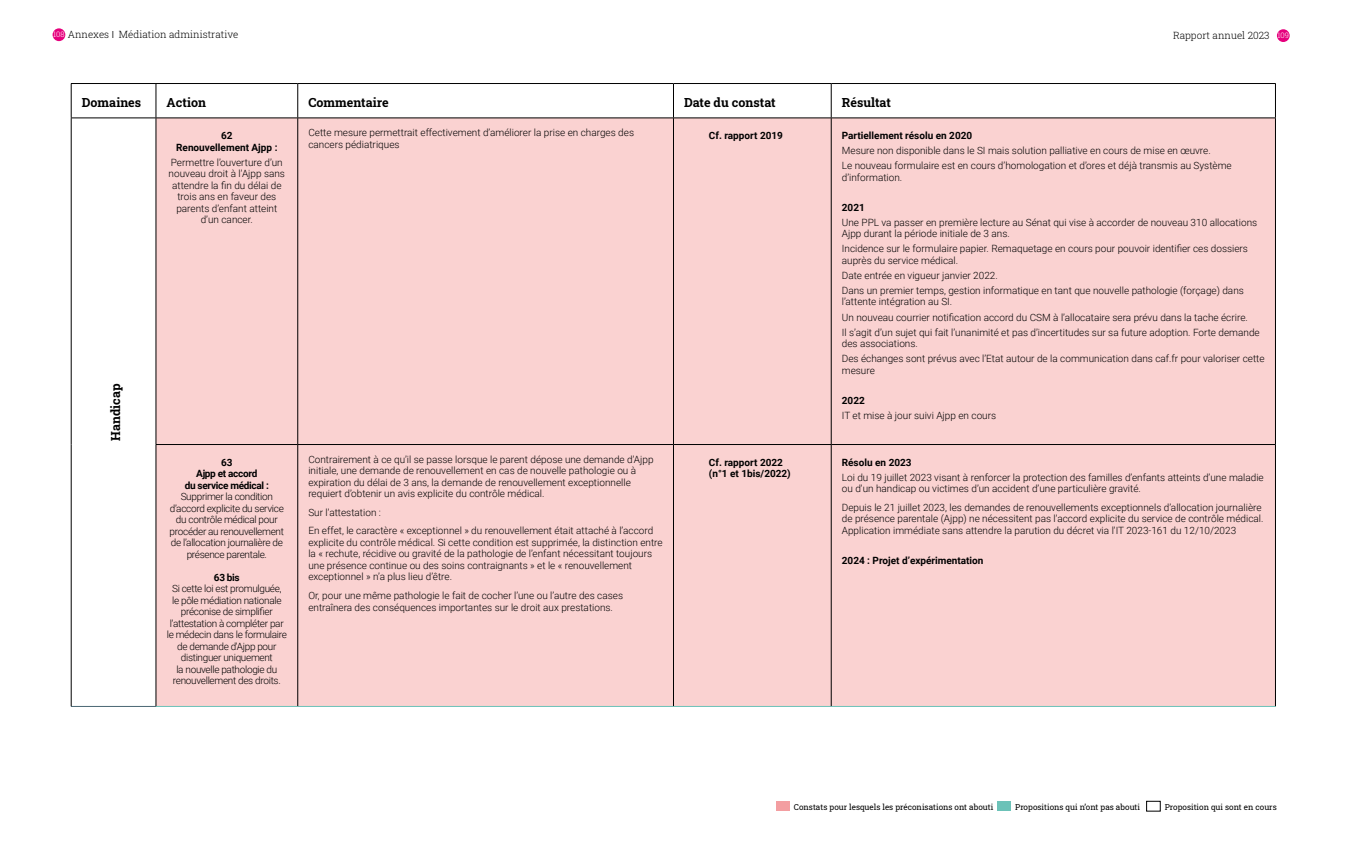
<style>
.page{position:relative;width:1347px;height:851px;background:#fff}
.page>*{position:absolute;margin:0;border:0;box-sizing:border-box;transform-origin:0 0}
.t1{font:700 12.5px "Roboto Slab";color:#000}
.t2{font:300 10px/11.5px "Roboto";color:#000}
.t3{font:300 10px/11.5px "Roboto";letter-spacing:-.03em;color:#000;text-align:center}
.t4{font:700 10px/11.5px "Roboto";color:#000;text-align:center}
.t5{font:300 10px "Roboto Slab";color:#000}
.t6{font:700 10px/11.5px "Roboto";letter-spacing:-.03em;color:#000;text-align:center}
.t7{font:8.12px "Roboto Slab";color:#000}
.s1{font-size:7.5px;color:#fff}
.s2{font-family:"Poppins"}
</style>
<div class="page">
<div style="left:1276px;top:29px;width:13px;height:13px;background:#e6007d;border-radius:50%"></div>
<div style="left:53px;top:28px;width:12px;height:13px;background:#e6007d;border-radius:50%"></div>
<div style="left:776px;top:800px;width:14px;height:10px;background:#f39ea1"></div>
<div style="left:997px;top:800px;width:14px;height:10px;background:#6cc2b8"></div>
<div style="left:1146px;top:800px;width:14px;height:11px;border:1px solid #000"></div>
<div style="left:157px;top:119px;width:1118px;height:587px;background:#fad2d1"></div>
<hr style="left:71px;top:83px;width:85px;height:1px;background:#000">
<hr style="left:71px;top:84px;width:1px;height:34px;background:#000">
<hr style="left:156px;top:83px;width:142px;height:1px;background:#000">
<hr style="left:156px;top:84px;width:1px;height:34px;background:#000">
<hr style="left:298px;top:83px;width:375px;height:1px;background:#000">
<hr style="left:297px;top:84px;width:1px;height:34px;background:#000">
<hr style="left:673px;top:83px;width:158px;height:1px;background:#000">
<hr style="left:673px;top:84px;width:1px;height:34px;background:#000">
<hr style="left:831px;top:83px;width:444px;height:1px;background:#000">
<hr style="left:831px;top:84px;width:1px;height:34px;background:#000">
<hr style="left:1275px;top:84px;width:1px;height:34px;background:#000">
<hr style="left:71px;top:118px;width:85px;height:1px;background:#000">
<hr style="left:156px;top:118px;width:142px;height:1px;background:#000">
<hr style="left:298px;top:118px;width:375px;height:1px;background:#000">
<hr style="left:673px;top:118px;width:158px;height:1px;background:#000">
<hr style="left:831px;top:118px;width:444px;height:1px;background:#000">
<hr style="left:71px;top:706px;width:85px;height:1px;background:#496673">
<hr style="left:156px;top:706px;width:142px;height:1px;background:#6cc2b8">
<hr style="left:298px;top:706px;width:375px;height:1px;background:#6cc2b8">
<hr style="left:673px;top:706px;width:158px;height:1px;background:#6cc2b8">
<hr style="left:831px;top:706px;width:444px;height:1px;background:#6cc2b8">
<hr style="left:71px;top:118px;width:1px;height:326px;background:#000">
<hr style="left:71px;top:444px;width:1px;height:262px;background:#000">
<hr style="left:156px;top:118px;width:1px;height:326px;background:#000">
<hr style="left:297px;top:118px;width:1px;height:326px;background:#000">
<hr style="left:673px;top:118px;width:1px;height:326px;background:#000">
<hr style="left:831px;top:118px;width:1px;height:326px;background:#000">
<hr style="left:1275px;top:118px;width:1px;height:326px;background:#000">
<hr style="left:156px;top:444px;width:142px;height:1px;background:#000">
<hr style="left:156px;top:445px;width:1px;height:261px;background:#000">
<hr style="left:298px;top:444px;width:375px;height:1px;background:#000">
<hr style="left:297px;top:445px;width:1px;height:261px;background:#000">
<hr style="left:673px;top:444px;width:158px;height:1px;background:#000">
<hr style="left:673px;top:445px;width:1px;height:261px;background:#000">
<hr style="left:831px;top:444px;width:444px;height:1px;background:#000">
<hr style="left:831px;top:445px;width:1px;height:261px;background:#000">
<hr style="left:1275px;top:445px;width:1px;height:261px;background:#000">
<p class="t5" style="left:53px;top:28px;width:187px"><span class="s1">108</span> Annexes <span class="s2">I</span> Médiation administrative</p>
<p class="t5" style="left:1173px;top:28px;width:117px">Rapport annuel 2023 <span class="s1">109</span></p>
<p class="t1" style="left:82px;top:94px;width:61px">Domaines</p>
<p class="t1" style="left:167px;top:94px;width:41px">Action</p>
<p class="t1" style="left:308px;top:94px;width:82px">Commentaire</p>
<p class="t1" style="left:684px;top:94px;width:93px">Date du constat</p>
<p class="t1" style="left:842px;top:94px;width:51px">Résultat</p>
<p class="t1" style="left:107px;top:441px;width:59px;rotate:-90deg">Handicap</p>
<p class="t4" style="left:176px;top:129px;width:103px">62<br>Renouvellement Ajpp :</p>
<p class="t2" style="left:169px;top:156px;width:118px;text-align:center">Permettre l’ouverture d’un nouveau droit à l’Ajpp sans attendre la fin du délai de trois ans en faveur des parents d’enfant atteint d’un cancer.</p>
<p class="t6" style="left:185px;top:456px;width:85px">63<br>Ajpp et accord<br>du service médical :</p>
<p class="t3" style="left:170px;top:490px;width:116px">Supprimer la condition d’accord explicite du service du contrôle médical pour procéder au renouvellement de l’allocation journalière de présence parentale.</p>
<p class="t4" style="left:214px;top:571px;width:27px">63 bis</p>
<p class="t3" style="left:167px;top:582px;width:122px">Si cette loi est promulguée,<br>le pôle médiation nationale préconise de simplifier l’attestation à compléter par le médecin dans le formulaire de demande d’Ajpp pour distinguer uniquement<br>la nouvelle pathologie du renouvellement des droits.</p>
<p class="t2" style="left:308px;top:126px;width:327px">Cette mesure permettrait effectivement d’améliorer la prise en charges des cancers pédiatriques</p>
<p class="t4" style="left:709px;top:129px;width:76px">Cf. rapport 2019</p>
<p class="t4" style="left:842px;top:129px;width:132px">Partiellement résolu en 2020</p>
<p class="t2" style="left:842px;top:143px;width:391px;line-height:15px">Mesure non disponible dans le SI mais solution palliative en cours de mise en œuvre.<br>Le nouveau formulaire est en cours d’homologation et d’ores et déjà transmis au Système</p>
<p class="t2" style="left:842px;top:171px;width:62px">d’information.</p>
<p class="t4" style="left:842px;top:201px;width:24px">2021</p>
<p class="t2" style="left:842px;top:216px;width:417px">Une PPL va passer en première lecture au Sénat qui vise à accorder de nouveau 310 allocations<br>Ajpp durant la période initiale de 3 ans.</p>
<p class="t2" style="left:842px;top:243px;width:407px">Incidence sur le formulaire papier. Remaquetage en cours pour pouvoir identifier ces dossiers auprès du service médical.</p>
<p class="t2" style="left:842px;top:267px;width:403px;line-height:15px">Date entrée en vigueur janvier 2022.<br>Dans un premier temps, gestion informatique en tant que nouvelle pathologie (forçage) dans</p>
<p class="t2" style="left:842px;top:294px;width:419px;line-height:15px">l’attente intégration au SI.<br>Un nouveau courrier notification accord du CSM à l’allocataire sera prévu dans la tache écrire.<br>Il s’agit d’un sujet qui fait l’unanimité et pas d’incertitudes sur sa future adoption. Forte demande</p>
<p class="t2" style="left:842px;top:335px;width:424px;line-height:15px">des associations.<br>Des échanges sont prévus avec l’Etat autour de la communication dans caf.fr pour valoriser cette</p>
<p class="t2" style="left:842px;top:364px;width:35px">mesure</p>
<p class="t4" style="left:842px;top:394px;width:24px">2022</p>
<p class="t2" style="left:842px;top:409px;width:156px">IT et mise à jour suivi Ajpp en cours</p>
<p class="t2" style="left:308px;top:453px;width:347px">Contrairement à ce qu’il se passe lorsque le parent dépose une demande d’Ajpp initiale, une demande de renouvellement en cas de nouvelle pathologie ou à expiration du délai de 3 ans, la demande de renouvellement exceptionnelle requiert d’obtenir un avis explicite du contrôle médical.</p>
<p class="t2" style="left:308px;top:502px;width:346px;line-height:18.6px">Sur l’attestation :<br>En effet, le caractère « exceptionnel » du renouvellement était attaché à l’accord</p>
<p class="t2" style="left:308px;top:536px;width:356px">explicite du contrôle médical. Si cette condition est supprimée, la distinction entre la « rechute, récidive ou gravité de la pathologie de l’enfant nécessitant toujours une présence continue ou des soins contraignants » et le « renouvellement exceptionnel » n’a plus lieu d’être.</p>
<p class="t2" style="left:308px;top:589px;width:316px">Or, pour une même pathologie le fait de cocher l’une ou l’autre des cases entraînera des conséquences importantes sur le droit aux prestations.</p>
<p class="t4" style="left:709px;top:456px;width:83px;text-align:left">Cf. rapport 2022 (n°1 et 1bis/2022)</p>
<p class="t4" style="left:842px;top:456px;width:71px">Résolu en 2023</p>
<p class="t2" style="left:842px;top:471px;width:423px">Loi du 19 juillet 2023 visant à renforcer la protection des familles d’enfants atteints d’une maladie ou d’un handicap ou victimes d’un accident d’une particulière gravité.</p>
<p class="t2" style="left:842px;top:501px;width:423px">Depuis le 21 juillet 2023, les demandes de renouvellements exceptionnels d’allocation journalière de présence parentale (Ajpp) ne nécessitent pas l’accord explicite du service de contrôle médical.<br>Application immédiate sans attendre la parution du décret via l’IT 2023-161 du 12/10/2023</p>
<p class="t4" style="left:842px;top:554px;width:143px">2024 : Projet d’expérimentation</p>
<p class="t7" style="left:794px;top:801px;width:201px">Constats pour lesquels les préconisations ont abouti</p>
<p class="t7" style="left:1015px;top:801px;width:126px">Propositions qui n’ont pas abouti</p>
<p class="t7" style="left:1164px;top:801px;width:114px">Proposition qui sont en cours</p>
</div>
